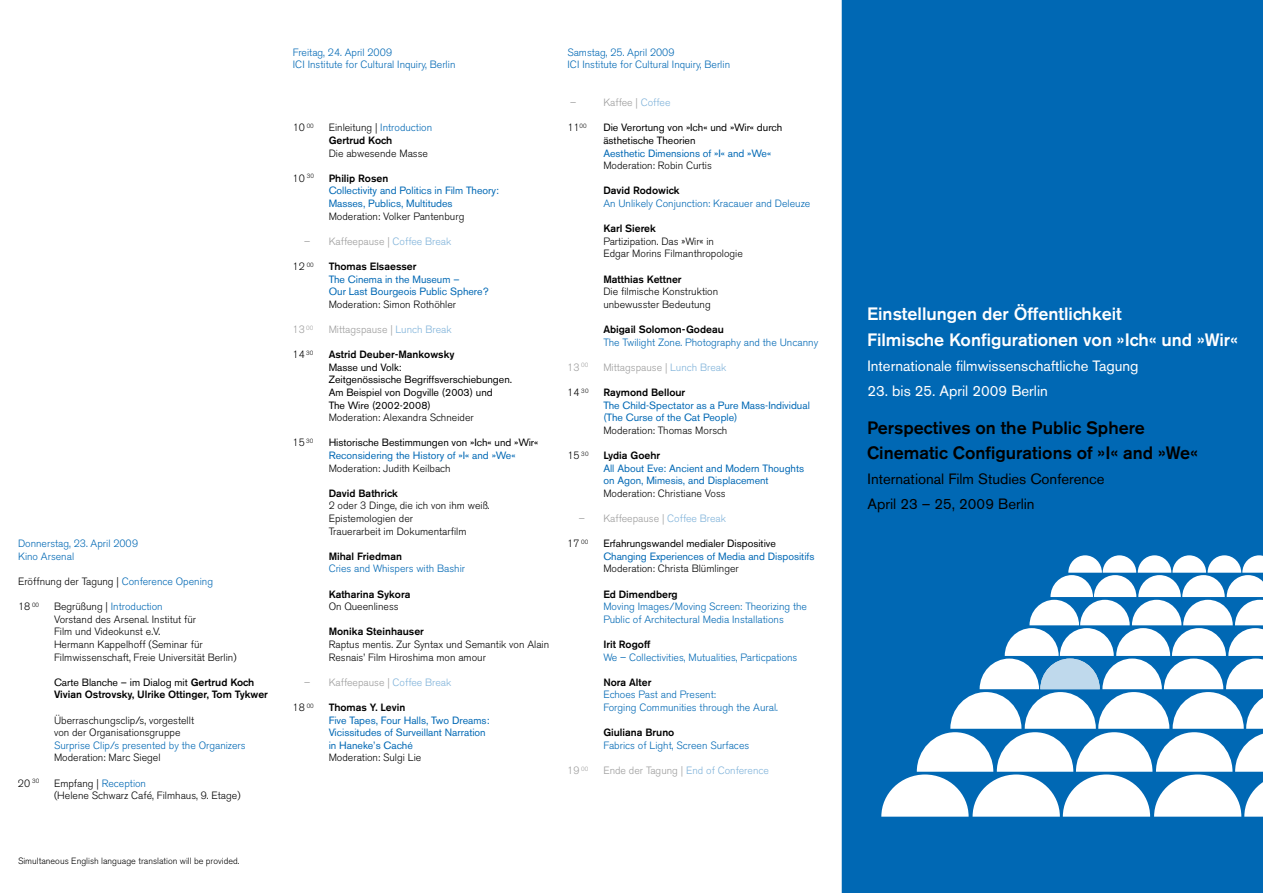
<style>
.page{position:relative;width:1263px;height:893px;background:#fff}
.page>*{position:absolute;margin:0;border:0;box-sizing:border-box;transform-origin:0 0}
.t1{font:500 17.85px/25.2px "Akzidenz Grotesk BE";color:#fff}
.t2{font:500 17.85px/25.2px "Akzidenz Grotesk BE";color:#000}
.t3{font:14.85px "Akzidenz Grotesk BE";color:#fff}
.t4{font:14.85px/25.2px "Akzidenz Grotesk BE";color:#000}
.t5{font:300 10.5px/12.6px "Akzidenz Grotesk BE";color:#000}
.t6{font:300 10.5px/12.6px "Akzidenz Grotesk BE";color:#0068b4}
.t7{font:10.5px/12.6px "Akzidenz Grotesk BE";color:#0068b4}
.t8{font:500 10.5px/12.6px "Akzidenz Grotesk BE";color:#000}
.t9{font:10.5px/12.6px "Akzidenz Grotesk BE";color:#000}
.t10{font:300 10.5px "Akzidenz Grotesk BE";color:#9c9c9c}
.t11{font:300 10.5px "Akzidenz Grotesk BE";color:#80b3da}
.t12{font:300 9px "Akzidenz Grotesk BE";color:#000}
.s1{color:#0068b4}
.s2{font-weight:400}
.s3{color:#000}
.s4{font-weight:500;color:#000}
.s5{color:#80b3da}
.s6{color:#9c9c9c}
</style>
<div class="page">
<div style="left:842px;top:0;width:421px;height:893px;background:#0068b4"></div>
<svg style="left:881px;top:555px;width:382px;height:262px"></svg>
<p class="t6" style="left:18px;top:537px;width:122px">Donnerstag, 23. April 2009<br>Kino Arsenal</p>
<p class="t5" style="left:18px;top:575px;width:197px">Eröffnung der Tagung | <span class="s1">Conference Opening</span></p>
<p class="t5" style="left:18px;top:600px;width:23px">18 <sup>00</sup></p>
<p class="t5" style="left:54px;top:600px;width:184px">Begrüßung | <span class="s1">Introduction<br></span>Vorstand des Arsenal. Institut für<br>Film und Videokunst e.V.<br>Hermann Kappelhoff (Seminar für Filmwissenschaft, Freie Universität Berlin)</p>
<p class="t8" style="left:54px;top:676px;width:215px"><span class="s2">Carte Blanche – im Dialog mit</span> Gertrud Koch<br>Vivian Ostrovsky, Ulrike Ottinger, Tom Tykwer</p>
<p class="t5" style="left:54px;top:714px;width:142px">Überraschungsclip/s, vorgestellt von der Organisationsgruppe</p>
<p class="t6" style="left:54px;top:739px;width:193px">Surprise Clip/s presented by the Organizers</p>
<p class="t5" style="left:54px;top:752px;width:108px">Moderation: Marc Siegel</p>
<p class="t5" style="left:18px;top:777px;width:23px">20 <sup>30</sup></p>
<p class="t5" style="left:54px;top:777px;width:188px">Empfang | <span class="s1">Reception<br></span>(Helene Schwarz Café, Filmhaus, 9. Etage)</p>
<p class="t12" style="left:18px;top:855px;width:223px">Simultaneous English language translation will be provided.</p>
<p class="t6" style="left:293px;top:46px;width:164px">Freitag, 24. April 2009<br>ICI Institute for Cultural Inquiry, Berlin</p>
<p class="t5" style="left:293px;top:122px;width:23px">10 <sup>00</sup></p>
<p class="t6" style="left:329px;top:122px;width:105px"><span class="s3">Einleitung |</span> Introduction<br><span class="s4">Gertrud Koch</span></p>
<p class="t5" style="left:329px;top:147px;width:101px">Die abwesende Masse</p>
<p class="t5" style="left:293px;top:172px;width:23px">10 <sup>30</sup></p>
<p class="t8" style="left:329px;top:172px;width:61px">Philip Rosen</p>
<p class="t7" style="left:329px;top:184px;width:172px">Collectivity and Politics in Film Theory:<br>Masses, Publics, Multitudes</p>
<p class="t5" style="left:329px;top:210px;width:137px">Moderation: Volker Pantenburg</p>
<p class="t10" style="left:304px;top:235px;width:149px">– Kaffeepause | <span class="s5">Coffee Break</span></p>
<p class="t5" style="left:293px;top:260px;width:23px">12 <sup>00</sup></p>
<p class="t8" style="left:329px;top:260px;width:89px">Thomas Elsaesser</p>
<p class="t7" style="left:329px;top:273px;width:161px">The Cinema in the Museum –<br>Our Last Bourgeois Public Sphere?</p>
<p class="t5" style="left:329px;top:298px;width:129px">Moderation: Simon Rothöhler</p>
<p class="t10" style="left:293px;top:323px;width:22px">13 <sup>00</sup></p>
<p class="t10" style="left:329px;top:323px;width:124px">Mittagspause | <span class="s5">Lunch Break</span></p>
<p class="t5" style="left:293px;top:348px;width:22px">14 <sup>30</sup></p>
<p class="t8" style="left:329px;top:348px;width:127px">Astrid Deuber-Mankowsky</p>
<p class="t9" style="left:329px;top:361px;width:185px">Masse und Volk:<br>Zeitgenössische Begriffsverschiebungen.<br>Am Beispiel von Dogville (2003) und<br>The Wire (2002-2008)</p>
<p class="t5" style="left:329px;top:411px;width:147px">Moderation: Alexandra Schneider</p>
<p class="t5" style="left:293px;top:437px;width:22px">15 <sup>30</sup></p>
<p class="t9" style="left:329px;top:436px;width:211px">Historische Bestimmungen von »Ich« und »Wir«</p>
<p class="t7" style="left:329px;top:449px;width:188px">Reconsidering the History of »I« and »We«</p>
<p class="t5" style="left:329px;top:462px;width:123px">Moderation: Judith Keilbach</p>
<p class="t8" style="left:329px;top:487px;width:71px">David Bathrick</p>
<p class="t5" style="left:329px;top:500px;width:163px">2 oder 3 Dinge, die ich von ihm weiß.<br>Epistemologien der<br>Trauerarbeit im Dokumentarfilm</p>
<p class="t8" style="left:329px;top:550px;width:75px">Mihal Friedman</p>
<p class="t6" style="left:329px;top:563px;width:138px">Cries and Whispers with Bashir</p>
<p class="t8" style="left:329px;top:588px;width:83px">Katharina Sykora</p>
<p class="t5" style="left:329px;top:600px;width:71px">On Queenliness</p>
<p class="t8" style="left:329px;top:625px;width:97px">Monika Steinhauser</p>
<p class="t5" style="left:329px;top:638px;width:222px">Raptus mentis. Zur Syntax und Semantik von Alain<br>Resnais’ Film Hiroshima mon amour</p>
<p class="t10" style="left:304px;top:676px;width:149px">– Kaffeepause | <span class="s5">Coffee Break</span></p>
<p class="t5" style="left:293px;top:701px;width:23px">18 <sup>00</sup></p>
<p class="t8" style="left:329px;top:701px;width:78px">Thomas Y. Levin</p>
<p class="t7" style="left:329px;top:714px;width:162px">Five Tapes, Four Halls, Two Dreams:<br>Vicissitudes of Surveillant Narration in Haneke’s Caché</p>
<p class="t5" style="left:329px;top:752px;width:94px">Moderation: Sulgi Lie</p>
<p class="t6" style="left:567px;top:46px;width:164px">Samstag, 25. April 2009<br>ICI Institute for Cultural Inquiry, Berlin</p>
<p class="t10" style="left:570px;top:97px;width:8px">–</p>
<p class="t10" style="left:603px;top:97px;width:69px">Kaffee | <span class="s5">Coffee</span></p>
<p class="t5" style="left:567px;top:122px;width:21px">11<sup>00</sup></p>
<p class="t9" style="left:603px;top:121px;width:181px">Die Verortung von »Ich« und »Wir« durch ästhetische Theorien</p>
<p class="t7" style="left:603px;top:147px;width:169px">Aesthetic Dimensions of »I« and »We«</p>
<p class="t5" style="left:603px;top:159px;width:110px">Moderation: Robin Curtis</p>
<p class="t8" style="left:603px;top:184px;width:78px">David Rodowick</p>
<p class="t6" style="left:603px;top:197px;width:208px">An Unlikely Conjunction: Kracauer and Deleuze</p>
<p class="t8" style="left:603px;top:222px;width:54px">Karl Sierek</p>
<p class="t5" style="left:603px;top:235px;width:141px">Partizipation. Das »Wir« in<br>Edgar Morins Filmanthropologie</p>
<p class="t8" style="left:603px;top:273px;width:80px">Matthias Kettner</p>
<p class="t5" style="left:603px;top:285px;width:116px">Die filmische Konstruktion unbewusster Bedeutung</p>
<p class="t8" style="left:603px;top:323px;width:122px">Abigail Solomon-Godeau</p>
<p class="t6" style="left:603px;top:336px;width:216px">The Twilight Zone. Photography and the Uncanny</p>
<p class="t10" style="left:567px;top:361px;width:23px">13 <sup>00</sup></p>
<p class="t10" style="left:603px;top:361px;width:124px">Mittagspause | <span class="s5">Lunch Break</span></p>
<p class="t5" style="left:567px;top:386px;width:23px">14 <sup>30</sup></p>
<p class="t8" style="left:603px;top:386px;width:84px">Raymond Bellour</p>
<p class="t7" style="left:603px;top:399px;width:208px">The Child-Spectator as a Pure Mass-Individual (The Curse of the Cat People)</p>
<p class="t5" style="left:603px;top:424px;width:126px">Moderation: Thomas Morsch</p>
<p class="t5" style="left:567px;top:449px;width:23px">15 <sup>30</sup></p>
<p class="t8" style="left:603px;top:449px;width:58px">Lydia Goehr</p>
<p class="t7" style="left:603px;top:462px;width:202px">All About Eve: Ancient and Modern Thoughts on Agon, Mimesis, and Displacement</p>
<p class="t5" style="left:603px;top:487px;width:124px">Moderation: Christiane Voss</p>
<p class="t10" style="left:579px;top:512px;width:149px">– Kaffeepause | <span class="s5">Coffee Break</span></p>
<p class="t5" style="left:567px;top:537px;width:23px">17 <sup>00</sup></p>
<p class="t9" style="left:603px;top:537px;width:174px">Erfahrungswandel medialer Dispositive</p>
<p class="t7" style="left:603px;top:550px;width:213px">Changing Experiences of Media and Dispositifs</p>
<p class="t5" style="left:603px;top:563px;width:137px">Moderation: Christa Blümlinger</p>
<p class="t8" style="left:603px;top:588px;width:76px">Ed Dimendberg</p>
<p class="t6" style="left:603px;top:600px;width:205px">Moving Images/Moving Screen: Theorizing the<br>Public of Architectural Media Installations</p>
<p class="t8" style="left:603px;top:638px;width:49px">Irit Rogoff</p>
<p class="t6" style="left:603px;top:651px;width:196px">We – Collectivities, Mutualities, Particpations</p>
<p class="t8" style="left:603px;top:676px;width:50px">Nora Alter</p>
<p class="t6" style="left:603px;top:689px;width:176px">Echoes Past and Present:<br>Forging Communities through the Aural.</p>
<p class="t8" style="left:603px;top:726px;width:73px">Giuliana Bruno</p>
<p class="t6" style="left:603px;top:739px;width:147px">Fabrics of Light, Screen Surfaces</p>
<p class="t10" style="left:567px;top:764px;width:23px">19 <sup>00</sup></p>
<p class="t11" style="left:603px;top:764px;width:167px"><span class="s6">Ende der Tagung |</span> End of Conference</p>
<h1 class="t1" style="left:867px;top:301px;width:372px">Einstellungen der Öffentlichkeit<br>Filmische Konfigurationen von »Ich« und »Wir«</h1>
<h2 class="t3" style="left:867px;top:357px;width:273px">Internationale filmwissenschaftliche Tagung</h2>
<h2 class="t3" style="left:867px;top:382px;width:182px">23. bis 25. April 2009 Berlin</h2>
<h1 class="t2" style="left:867px;top:415px;width:332px">Perspectives on the Public Sphere<br>Cinematic Configurations of »I« and »We«</h1>
<h2 class="t4" style="left:868px;top:466px;width:239px">International Film Studies Conference<br>April 23 – 25, 2009 Berlin</h2>
</div>
